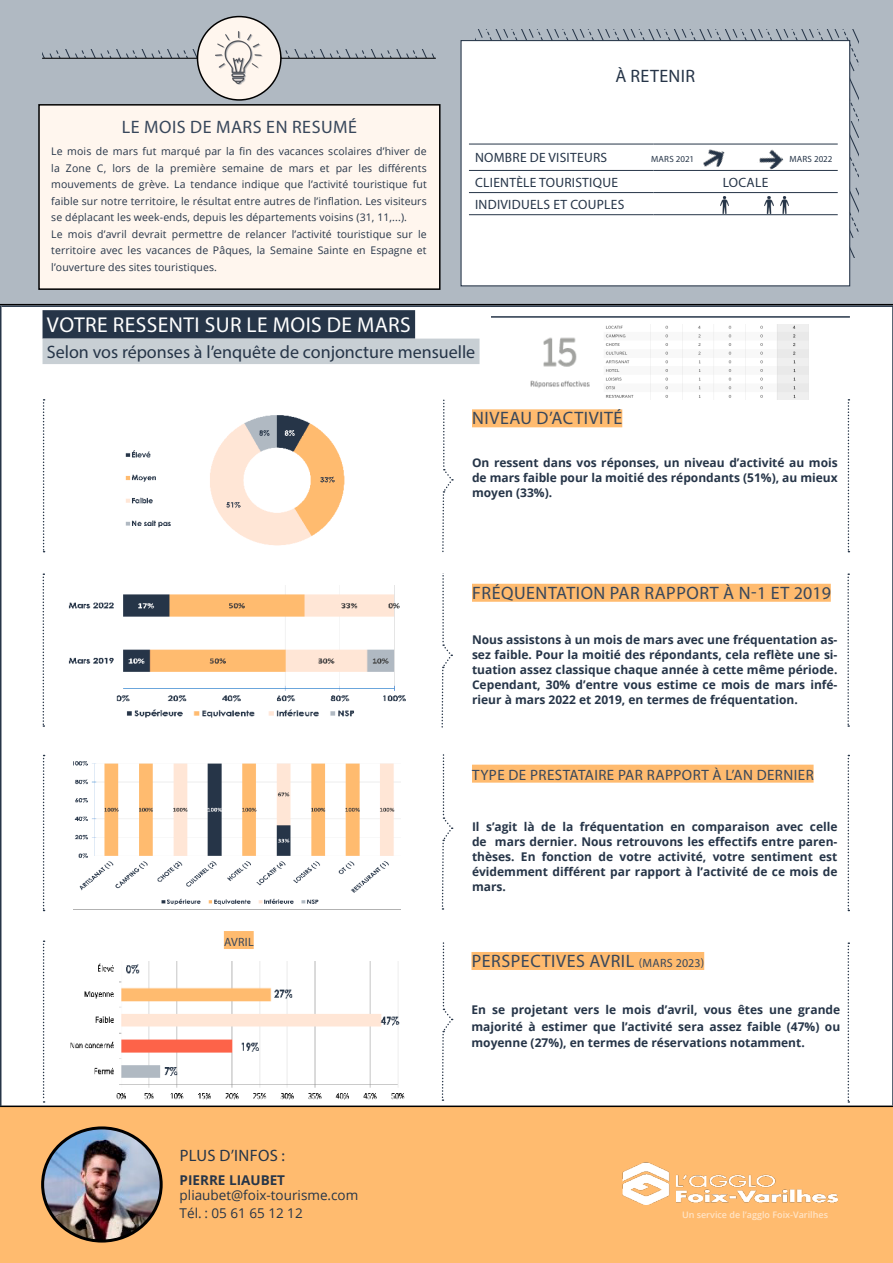
<style>
.page{position:relative;width:893px;height:1263px;background:#fff}
.page>*{position:absolute;margin:0;border:0;box-sizing:border-box;transform-origin:0 0}
.t1{font:21.45px "Myriad Pro";letter-spacing:.02em;color:#fff}
.t2{font:18px "Myriad Pro";letter-spacing:.03em;color:#38475b}
.t3{font:18px "Myriad Pro";color:#263548}
.t4{font:18px "Myriad Pro";letter-spacing:.02em;color:#263548}
.t5{font:16.5px "Myriad Pro";letter-spacing:.02em;color:#263548}
.t6{font:15px "Myriad Pro";letter-spacing:.03em;color:#38475b}
.t7{font:13.5px/24.3px "Myriad Pro";letter-spacing:.02em;color:#263548}
.t8{font:13.5px/18px "Open Sans";color:#263548}
.t9{font:700 13.5px "Open Sans";color:#263548}
.t10{font:700 12px/15px "Open Sans";color:#263548;text-align:justify}
.t11{font:12px "Myriad Pro";letter-spacing:.03em;color:#38475b}
.t12{font:10.5px/16.5px "Open Sans";letter-spacing:.01em;color:#263548}
.t13{font:600 9px "Open Sans";color:#fff}
.t14{font:9px "Myriad Pro";letter-spacing:.005em;color:#263548}
.s1{font-size:12px}
</style>
<div class="page">
<div style="left:0;top:0;width:893px;height:305px;background:#b0b9c2"></div>
<div style="left:0;top:1107px;width:893px;height:156px;background:#ffbb6f"></div>
<div style="left:43px;top:310px;width:372px;height:29px;background:#263548"></div>
<div style="left:43px;top:339px;width:437px;height:25px;background:#c8cfd4"></div>
<div style="left:472px;top:409px;width:150px;height:18px;background:#ffbb6f"></div>
<svg style="left:442px;top:399px;width:11px;height:153px"></svg>
<svg style="left:848px;top:399px;width:1px;height:153px"></svg>
<svg style="left:43px;top:399px;width:2px;height:153px"></svg>
<hr style="left:491px;top:316px;width:359px;height:2px;background:#263548">
<hr style="left:0;top:1105px;width:893px;height:2px;background:#000">
<div style="left:471px;top:952px;width:233px;height:18px;background:#ffbb6f"></div>
<svg style="left:848px;top:942px;width:1px;height:161px"></svg>
<svg style="left:43px;top:940px;width:2px;height:163px"></svg>
<hr style="left:1px;top:305px;width:892px;height:2px;background:#263548">
<hr style="left:0;top:305px;width:1px;height:801px;background:#263548">
<img style="left:125px;top:415px;width:220px;height:131px">
<img style="left:43px;top:1130px;width:118px;height:111px">
<div style="left:41px;top:1126px;width:122px;height:116px;border:3px solid #000;border-radius:50%"></div>
<svg style="left:42px;top:49px;width:393px;height:9px;background:#9ea7b0"></svg>
<div style="left:39px;top:105px;width:401px;height:184px;background:#fff6ee"></div>
<div style="left:38px;top:104px;width:403px;height:186px;border:2px solid #000"></div>
<svg style="left:475px;top:30px;width:384px;height:227px;background:#a0aab4"></svg>
<hr style="left:42px;top:58px;width:394px;height:1px;background:#000">
<div style="left:198px;top:17px;width:83px;height:83px;background:#fff6ee;border-radius:50%"></div>
<img style="left:215px;top:32px;width:48px;height:53px">
<div style="left:197px;top:16px;width:85px;height:85px;border:2px solid #000;border-radius:50%"></div>
<div style="left:461px;top:40px;width:389px;height:246px;background:#fff;border:1px solid #263548"></div>
<hr style="left:469px;top:192px;width:184px;height:1px;background:#263548">
<hr style="left:653px;top:192px;width:185px;height:1px;background:#263548">
<hr style="left:469px;top:144px;width:184px;height:1px;background:#263548">
<hr style="left:653px;top:144px;width:185px;height:1px;background:#263548">
<hr style="left:469px;top:170px;width:184px;height:1px;background:#263548">
<hr style="left:653px;top:170px;width:185px;height:1px;background:#263548">
<hr style="left:653px;top:214px;width:185px;height:1px;background:#263548">
<hr style="left:469px;top:214px;width:184px;height:1px;background:#263548">
<img style="left:720px;top:196px;width:8px;height:17px">
<img style="left:622px;top:1162px;width:216px;height:43px">
<img style="left:765px;top:196px;width:8px;height:17px">
<svg style="left:441px;top:942px;width:12px;height:159px"></svg>
<svg style="left:43px;top:755px;width:2px;height:156px"></svg>
<svg style="left:848px;top:755px;width:1px;height:156px"></svg>
<svg style="left:441px;top:754px;width:12px;height:156px"></svg>
<div style="left:472px;top:765px;width:342px;height:18px;background:#ffbb6f"></div>
<img style="left:73px;top:761px;width:328px;height:149px">
<img style="left:754px;top:143px;width:31px;height:28px">
<img style="left:700px;top:143px;width:27px;height:28px">
<img style="left:530px;top:337px;width:60px;height:51px">
<img style="left:605px;top:324px;width:204px;height:76px">
<hr style="left:892px;top:306px;width:1px;height:799px;background:#263548">
<div style="left:472px;top:584px;width:359px;height:18px;background:#ffbb6f"></div>
<svg style="left:441px;top:573px;width:11px;height:155px"></svg>
<svg style="left:847px;top:573px;width:2px;height:154px"></svg>
<svg style="left:43px;top:573px;width:1px;height:154px"></svg>
<img style="left:68px;top:585px;width:338px;height:133px">
<img style="left:70px;top:961px;width:335px;height:139px">
<div style="left:224px;top:931px;width:30px;height:18px;background:#ffbb6f"></div>
<img style="left:780px;top:196px;width:9px;height:17px">
<h2 class="t2" style="left:122px;top:116px;width:237px">LE MOIS DE MARS EN RESUMÉ</h2>
<p class="t12" style="left:51px;top:143px;width:377px">Le mois de mars fut marqué par la fin des vacances scolaires d’hiver de la Zone C, lors de la première semaine de mars et par les différents mouvements de grève. La tendance indique que l’activité touristique fut faible sur notre territoire, le résultat entre autres de l’inflation. Les visiteurs se déplacant les week-ends, depuis les départements voisins (31, 11,...).<br>Le mois d’avril devrait permettre de relancer l’activité touristique sur le territoire avec les vacances de Pâques, la Semaine Sainte en Espagne et l’ouverture des sites touristiques.</p>
<h2 class="t4" style="left:615px;top:65px;width:81px">À RETENIR</h2>
<p class="t7" style="left:475px;top:145px;width:144px">NOMBRE DE VISITEURS<br>CLIENTÈLE TOURISTIQUE</p>
<p class="t7" style="left:475px;top:192px;width:151px">INDIVIDUELS ET COUPLES</p>
<p class="t14" style="left:651px;top:154px;width:44px">MARS 2021</p>
<p class="t14" style="left:790px;top:154px;width:44px">MARS 2022</p>
<p class="t7" style="left:723px;top:170px;width:47px">LOCALE</p>
<h1 class="t1" style="left:47px;top:312px;width:365px">VOTRE RESSENTI SUR LE MOIS DE MARS</h1>
<h2 class="t3" style="left:47px;top:341px;width:430px">Selon vos réponses à l’enquête de conjoncture mensuelle</h2>
<h2 class="t2" style="left:472px;top:407px;width:152px">NIVEAU D’ACTIVITÉ</h2>
<p class="t10" style="left:472px;top:455px;width:367px">On ressent dans vos réponses, un niveau d’activité au mois de mars faible pour la moitié des répondants (51%), au mieux moyen (33%).</p>
<h2 class="t2" style="left:472px;top:581px;width:360px">FRÉQUENTATION PAR RAPPORT À N-1 ET 2019</h2>
<p class="t10" style="left:472px;top:632px;width:367px">Nous assistons à un mois de mars avec une fréquentation as&shy;sez faible. Pour la moitié des répondants, cela reflète une si&shy;tuation assez classique chaque année à cette même période.<br>Cependant, 30% d’entre vous estime ce mois de mars infé&shy;rieur à mars 2022 et 2019, en termes de fréquentation.</p>
<p class="t6" style="left:472px;top:765px;width:343px">TYPE DE PRESTATAIRE PAR RAPPORT À L’AN DERNIER</p>
<p class="t11" style="left:224px;top:934px;width:31px">AVRIL</p>
<h3 class="t5" style="left:180px;top:1145px;width:107px">PLUS D’INFOS :</h3>
<p class="t9" style="left:180px;top:1170px;width:107px">PIERRE LIAUBET</p>
<p class="t8" style="left:180px;top:1185px;width:180px">pliaubet@foix-tourisme.com<br>Tél. : 05 61 65 12 12</p>
<p class="t10" style="left:472px;top:819px;width:367px">Il s’agit là de la fréquentation en comparaison avec celle de mars dernier. Nous retrouvons les effectifs entre paren&shy;thèses. En fonction de votre activité, votre sentiment est évidemment différent par rapport à l’activité de ce mois de mars.</p>
<h2 class="t2" style="left:472px;top:950px;width:234px">PERSPECTIVES AVRIL <span class="s1">(MARS 2023)</span></h2>
<p class="t10" style="left:471px;top:1001px;width:370px;line-height:16.5px">En se projetant vers le mois d’avril, vous êtes une grande majorité à estimer que l’activité sera assez faible (47%) ou moyenne (27%), en termes de réservations notamment.</p>
<p class="t13" style="left:682px;top:1209px;width:148px">Un service de l’agglo Foix-Varilhes</p>
</div>
